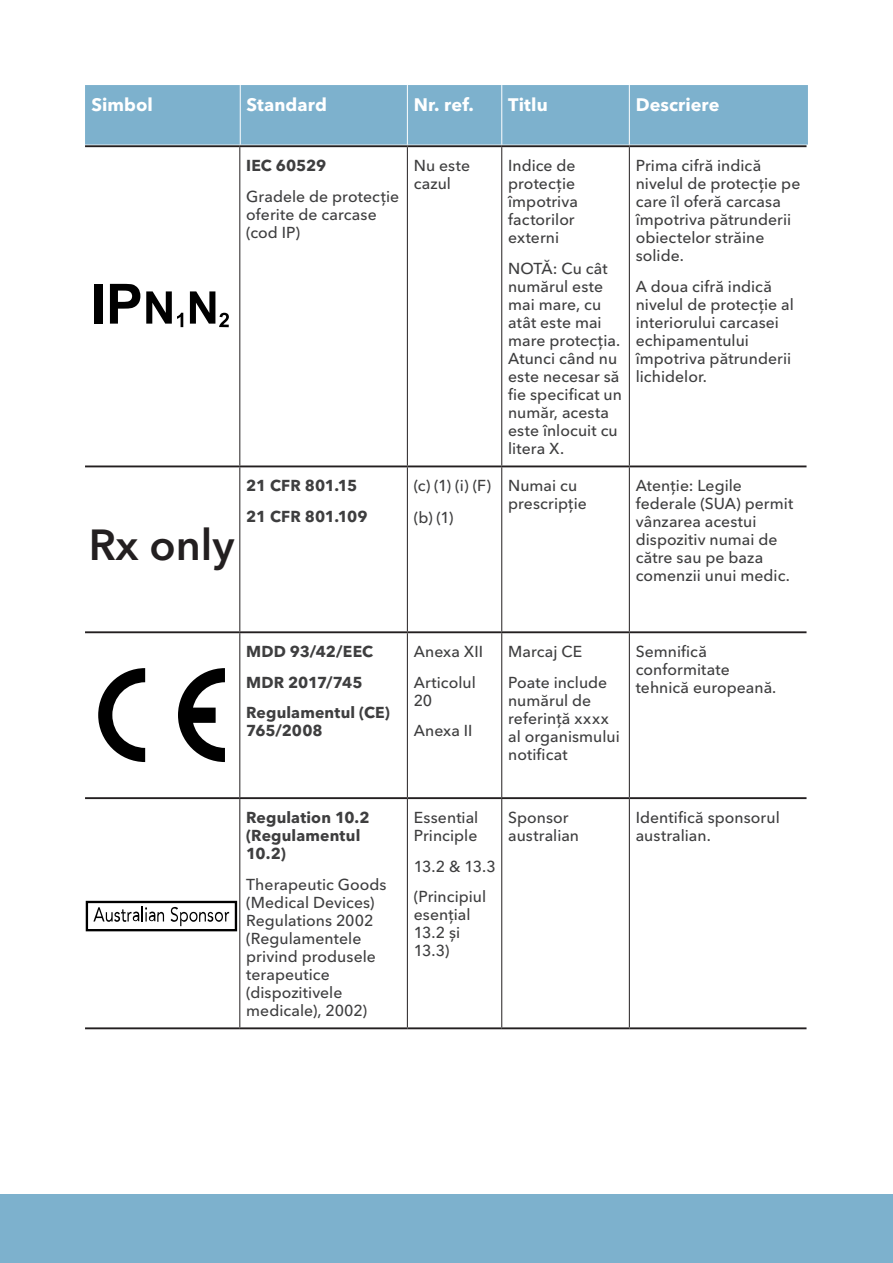
<style>
.page{position:relative;width:893px;height:1263px;background:#fff}
.page>*{position:absolute;margin:0;border:0;box-sizing:border-box;transform-origin:0 0}
.t1{font:600 43.05px "Avenir Next LT Pro";color:#231f20}
.t2{font:700 18px "Avenir Next LT Pro";letter-spacing:.005em;color:#fff}
.Table_copy{font:500 15.75px/18px "Avenir Next LT Pro";letter-spacing:.005em;color:#3e3e3f}
.Table_copy-2{font:700 15.75px/18px "Avenir Next LT Pro";letter-spacing:.01em;color:#3e3e3f}
._13_2__13_3{font:500 15.75px/18px "Avenir Next LT Pro";color:#3e3e3f}
.Table_Copy_in{font:500 15.75px "Avenir Next LT Pro";color:#3e3e3f}
.Table_copy-3{font:700 15.75px "Avenir Next LT Pro";letter-spacing:-.01em;color:#3e3e3f}
</style>
<div class="page">
<div style="left:85px;top:85px;width:723px;height:60px;background:#7db1cd"></div>
<hr style="left:240px;top:85px;width:1px;height:60px;background:#fff">
<hr style="left:407px;top:85px;width:1px;height:60px;background:#fff">
<hr style="left:501px;top:85px;width:1px;height:60px;background:#fff">
<hr style="left:629px;top:85px;width:1px;height:60px;background:#fff">
<div style="left:0;top:1194px;width:893px;height:69px;background:#7db1cd"></div>
<hr style="left:239px;top:147px;width:1px;height:318px;background:#231f20">
<hr style="left:407px;top:147px;width:1px;height:318px;background:#231f20">
<hr style="left:501px;top:147px;width:1px;height:318px;background:#231f20">
<hr style="left:629px;top:147px;width:1px;height:318px;background:#231f20">
<hr style="left:239px;top:467px;width:1px;height:164px;background:#231f20">
<hr style="left:407px;top:467px;width:1px;height:164px;background:#231f20">
<hr style="left:501px;top:467px;width:1px;height:164px;background:#231f20">
<hr style="left:629px;top:467px;width:1px;height:164px;background:#231f20">
<hr style="left:239px;top:633px;width:1px;height:164px;background:#231f20">
<hr style="left:407px;top:633px;width:1px;height:164px;background:#231f20">
<hr style="left:501px;top:633px;width:1px;height:164px;background:#231f20">
<hr style="left:629px;top:633px;width:1px;height:164px;background:#231f20">
<hr style="left:239px;top:799px;width:1px;height:228px;background:#231f20">
<hr style="left:407px;top:799px;width:1px;height:228px;background:#231f20">
<hr style="left:501px;top:799px;width:1px;height:228px;background:#231f20">
<hr style="left:629px;top:799px;width:1px;height:228px;background:#231f20">
<hr style="left:85px;top:145px;width:155px;height:2px;background:#231f20">
<hr style="left:240px;top:145px;width:167px;height:2px;background:#231f20">
<hr style="left:407px;top:145px;width:95px;height:2px;background:#231f20">
<hr style="left:502px;top:145px;width:127px;height:2px;background:#231f20">
<hr style="left:629px;top:145px;width:177px;height:2px;background:#231f20">
<hr style="left:85px;top:465px;width:155px;height:2px;background:#231f20">
<hr style="left:240px;top:465px;width:167px;height:2px;background:#231f20">
<hr style="left:407px;top:465px;width:95px;height:2px;background:#231f20">
<hr style="left:502px;top:465px;width:127px;height:2px;background:#231f20">
<hr style="left:629px;top:465px;width:177px;height:2px;background:#231f20">
<hr style="left:85px;top:631px;width:155px;height:2px;background:#231f20">
<hr style="left:240px;top:631px;width:167px;height:2px;background:#231f20">
<hr style="left:407px;top:631px;width:95px;height:2px;background:#231f20">
<hr style="left:502px;top:631px;width:127px;height:2px;background:#231f20">
<hr style="left:629px;top:631px;width:177px;height:2px;background:#231f20">
<hr style="left:85px;top:797px;width:155px;height:2px;background:#231f20">
<hr style="left:240px;top:797px;width:167px;height:2px;background:#231f20">
<hr style="left:407px;top:797px;width:95px;height:2px;background:#231f20">
<hr style="left:502px;top:797px;width:127px;height:2px;background:#231f20">
<hr style="left:629px;top:797px;width:177px;height:2px;background:#231f20">
<hr style="left:85px;top:1027px;width:155px;height:2px;background:#231f20">
<hr style="left:240px;top:1027px;width:167px;height:2px;background:#231f20">
<hr style="left:407px;top:1027px;width:95px;height:2px;background:#231f20">
<hr style="left:502px;top:1027px;width:127px;height:2px;background:#231f20">
<hr style="left:629px;top:1027px;width:177px;height:2px;background:#231f20">
<svg style="left:98px;top:668px;width:47px;height:94px"></svg>
<svg style="left:178px;top:668px;width:47px;height:94px"></svg>
<div style="left:86px;top:901px;width:151px;height:30px;border:2px solid #000"></div>
<svg style="left:93px;top:906px;width:71px;height:16px"></svg>
<svg style="left:171px;top:907px;width:58px;height:19px"></svg>
<div style="left:94px;top:284px;width:8px;height:40px;background:#000"></div>
<svg style="left:110px;top:284px;width:30px;height:40px"></svg>
<svg style="left:146px;top:291px;width:37px;height:36px"></svg>
<svg style="left:190px;top:291px;width:39px;height:36px"></svg>
<p class="t2" style="left:91px;top:94px;width:63px">Simbol</p>
<p class="t2" style="left:247px;top:94px;width:82px">Standard</p>
<p class="t2" style="left:414px;top:94px;width:62px">Nr. ref.</p>
<p class="t2" style="left:508px;top:94px;width:41px">Titlu</p>
<p class="t2" style="left:636px;top:94px;width:85px">Descriere</p>
<p class="Table_copy-2" style="left:246px;top:156px;width:81px">IEC 60529</p>
<p class="Table_copy" style="left:246px;top:187px;width:155px">Gradele de protecție oferite de carcase (cod IP)</p>
<h1 class="t1" style="left:89px;top:519px;width:148px">Rx only</h1>
<p class="Table_copy-3" style="left:246px;top:476px;width:113px">21 CFR 801.15</p>
<p class="Table_copy-2" style="left:246px;top:507px;width:123px">21 CFR 801.109</p>
<p class="Table_copy" style="left:414px;top:156px;width:58px">Nu este cazul</p>
<p class="Table_copy" style="left:508px;top:156px;width:71px">Indice de protecție împotriva factorilor externi</p>
<p class="Table_copy" style="left:508px;top:259px;width:115px">NOTĂ: Cu cât numărul este mai mare, cu atât este mai mare protecția.<br>Atunci când nu este necesar să fie specificat un număr, acesta este înlocuit cu litera X.</p>
<p class="Table_copy" style="left:636px;top:156px;width:166px">Prima cifră indică nivelul de protecție pe care îl oferă carcasa împotriva pătrunderii obiectelor străine solide.</p>
<p class="Table_copy" style="left:636px;top:277px;width:160px">A doua cifră indică nivelul de protecție al interiorului carcasei echipamentului împotriva pătrunderii lichidelor.</p>
<p class="Table_Copy_in" style="left:414px;top:476px;width:79px">(c) (1) (i) (F)</p>
<p class="Table_Copy_in" style="left:414px;top:508px;width:41px">(b) (1)</p>
<p class="Table_copy" style="left:508px;top:477px;width:80px">Numai cu prescripție</p>
<p class="Table_copy" style="left:636px;top:477px;width:159px">Atenție: Legile federale (SUA) permit vânzarea acestui dispozitiv numai de către sau pe baza comenzii unui medic.</p>
<p class="Table_copy-2" style="left:246px;top:642px;width:129px">MDD 93/42/EEC</p>
<p class="Table_copy-2" style="left:246px;top:673px;width:118px">MDR 2017/745</p>
<p class="Table_copy-2" style="left:246px;top:704px;width:145px">Regulamentul (CE)<br>765/2008</p>
<p class="Table_copy-2" style="left:246px;top:808px;width:125px">Regulation 10.2 (Regulamentul<br>10.2)</p>
<p class="Table_copy" style="left:246px;top:875px;width:142px">Therapeutic Goods (Medical Devices)<br>Regulations 2002 (Regulamentele privind produsele terapeutice (dispozitivele medicale), 2002)</p>
<p class="Table_copy" style="left:414px;top:642px;width:71px">Anexa XII</p>
<p class="Table_copy" style="left:414px;top:673px;width:64px">Articolul<br>20</p>
<p class="Table_copy" style="left:414px;top:722px;width:60px">Anexa II</p>
<p class="Table_copy" style="left:508px;top:642px;width:76px">Marcaj CE</p>
<p class="Table_copy" style="left:508px;top:673px;width:113px">Poate include numărul de referință xxxx al organismului notificat</p>
<p class="Table_copy" style="left:636px;top:642px;width:142px">Semnifică conformitate tehnică europeană.</p>
<p class="Table_copy" style="left:414px;top:808px;width:66px">Essential<br>Principle</p>
<p class="_13_2__13_3" style="left:414px;top:857px;width:83px">13.2 &amp; 13.3</p>
<p class="_13_2__13_3" style="left:414px;top:888px;width:74px">(Principiul esențial<br>13.2 și<br>13.3)</p>
<p class="Table_copy" style="left:508px;top:808px;width:72px">Sponsor australian</p>
<p class="Table_copy" style="left:636px;top:808px;width:146px">Identifică sponsorul australian.</p>
</div>
